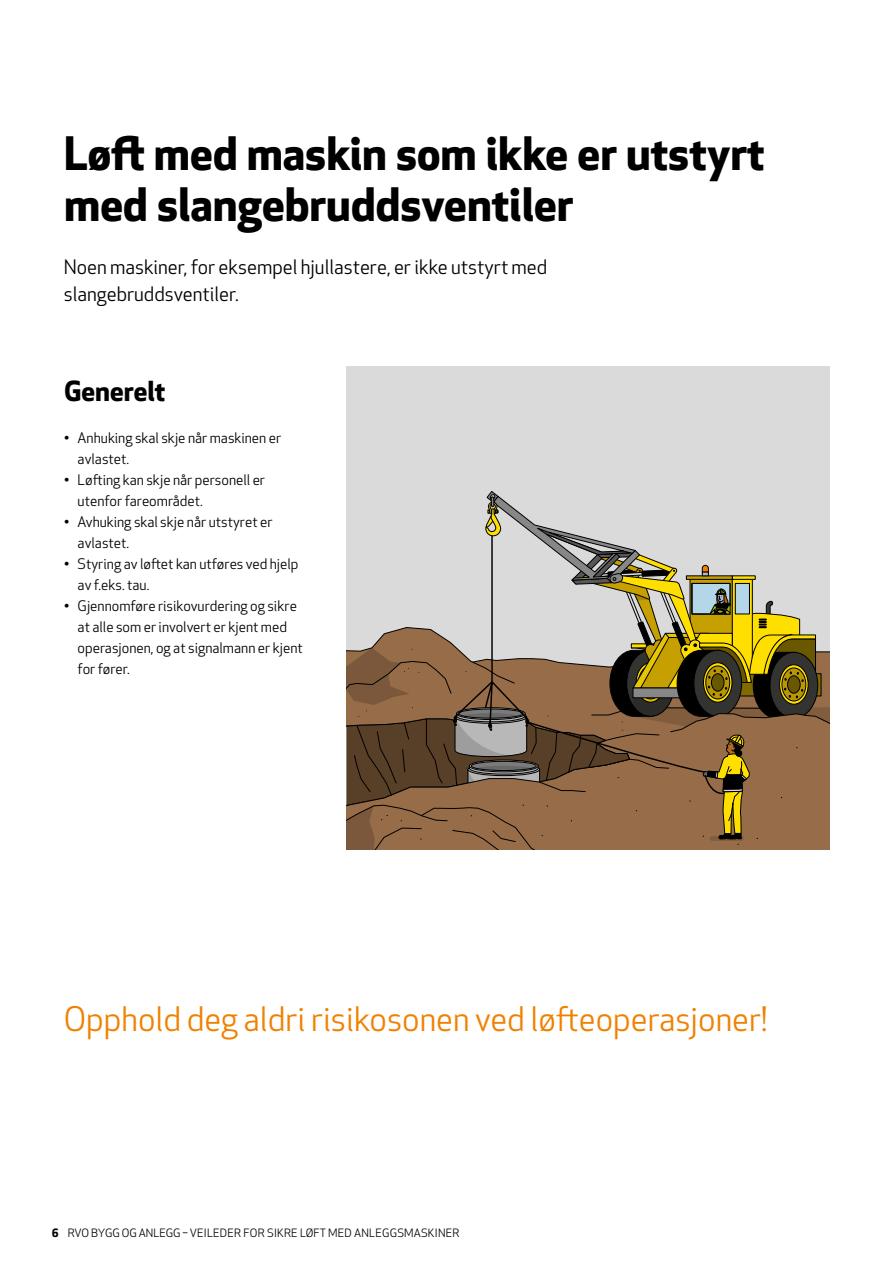
<style>
.page{position:relative;width:893px;height:1263px;background:#fff}
.page>*{position:absolute;margin:0;border:0;box-sizing:border-box;transform-origin:0 0}
.t1{font:700 45px/51px "Apex New";color:#000}
.t2{font:33px "Apex New";color:#f08100}
.t3{font:700 27px "Apex New";color:#000}
.t4{font:19.5px/27px "Apex New";color:#000}
.t5{font:14.25px/21px "Apex New";color:#000}
.t6{font:11.25px "Apex New";letter-spacing:.02em;color:#000}
.s1{font-weight:700}
</style>
<div class="page">
<div style="left:346px;top:366px;width:483px;height:483px;background:#dadada"></div>
<svg style="left:346px;top:491px;width:483px;height:358px"></svg>
<h1 class="t1" style="left:64px;top:126px;width:702px">Løft med maskin som ikke er utstyrt med slangebruddsventiler</h1>
<h3 class="t4" style="left:64px;top:254px;width:485px">Noen maskiner, for eksempel hjullastere, er ikke utstyrt med slangebruddsventiler.</h3>
<h3 class="t3" style="left:64px;top:371px;width:103px">Generelt</h3>
<p class="t5" style="left:78px;top:427px;width:205px;text-indent:-13px">• Anhuking skal skje når maskinen er avlastet.</p>
<p class="t5" style="left:78px;top:469px;width:189px;text-indent:-13px">• Løfting kan skje når personell er utenfor fareområdet.</p>
<p class="t5" style="left:78px;top:511px;width:196px;text-indent:-13px">• Avhuking skal skje når utstyret er avlastet.</p>
<p class="t5" style="left:78px;top:553px;width:222px;text-indent:-13px">• Styring av løftet kan utføres ved hjelp av f.eks. tau.</p>
<p class="t5" style="left:78px;top:595px;width:227px;text-indent:-13px">• Gjennomføre risikovurdering og sikre at alle som er involvert er kjent med operasjonen, og at signalmann er kjent for fører.</p>
<h2 class="t2" style="left:64px;top:998px;width:705px">Opphold deg aldri risikosonen ved løfteoperasjoner!</h2>
<p class="t6" style="left:52px;top:1226px;width:409px"><span class="s1">6</span> RVO BYGG OG ANLEGG – VEILEDER FOR SIKRE LØFT MED ANLEGGSMASKINER</p>
</div>
